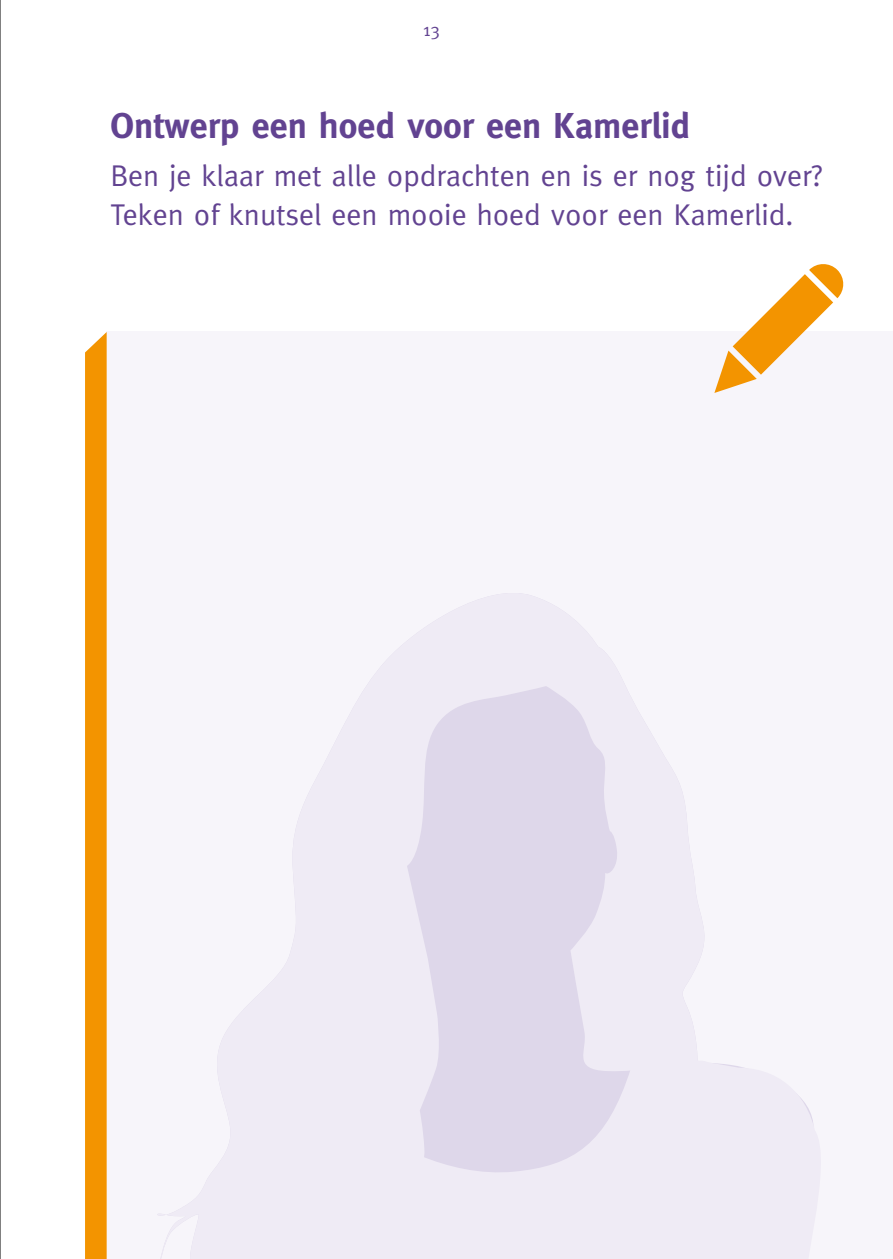
<style>
.page{position:relative;width:893px;height:1259px;background:#fff}
.page>*{position:absolute;margin:0;border:0;box-sizing:border-box;transform-origin:0 0}
._3_Vraag{font:700 36px "Meta";color:#624391}
._0_PLAT{font:30px/39px "Meta";color:#624391}
.t1{font:18px "Meta";color:#624391}
</style>
<div class="page">
<div style="left:107px;top:332px;width:786px;height:927px;background:#f7f5fa"></div>
<svg style="left:714px;top:264px;width:130px;height:129px"></svg>
<svg style="left:85px;top:332px;width:22px;height:927px;background:#f39607"></svg>
<svg style="left:157px;top:593px;width:548px;height:666px"></svg>
<svg style="left:263px;top:1035px;width:551px;height:224px;fill:#efebf5"></svg>
<hr style="left:0;top:0;width:1px;height:1259px;background:#000">
<p class="t1" style="left:423px;top:19px;width:18px">13</p>
<p class="_3_Vraag" style="left:111px;top:105px;width:581px">Ontwerp een hoed voor een Kamerlid</p>
<p class="_0_PLAT" style="left:111px;top:156px;width:713px">Ben je klaar met alle opdrachten en is er nog tijd over?<br>Teken of knutsel een mooie hoed voor een Kamerlid.</p>
</div>
